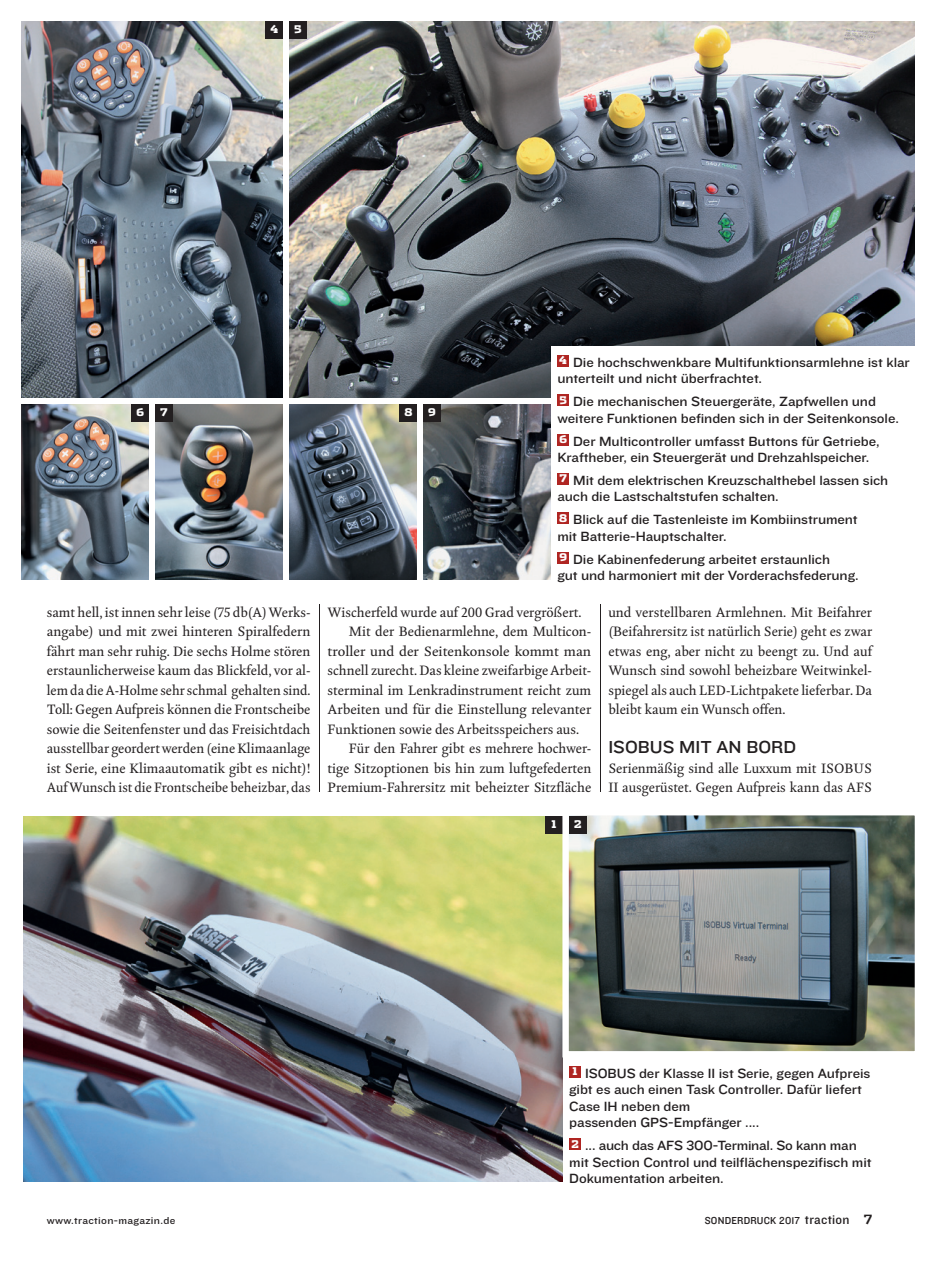
<style>
.page{position:relative;width:936px;height:1263px;background:#fff}
.page>*{position:absolute;margin:0;border:0;box-sizing:border-box;transform-origin:0 0}
.t1{font:18px "Knockout 32 Junior Cruisewt";color:#231f20}
.t2{font:13.8px/19.5px "Kingfisher";letter-spacing:-.005em;color:#231f20;text-align:justify}
.t3{font:13.8px/16.5px "Knockout 32 Junior Cruisewt";letter-spacing:-.005em;color:#231f20}
.t4{font:13.8px "Kingfisher";letter-spacing:-.005em;color:#231f20;scale:1.05 1}
.t5{font:10.5px "Knockout 31 Junior Middlewt";letter-spacing:.02em;color:#231f20}
.t6{font:10.5px "Knockout 32 Junior Cruisewt";letter-spacing:.03em;color:#231f20}
.t7{font:900 10.5px "Dispatch";color:#fff}
.s1{font-size:13.5px}
.s2{font-family:"Dispatch";font-weight:700;font-size:12.75px}
</style>
<div class="page">
<img style="left:289px;top:21px;width:625px;height:377px">
<img style="left:21px;top:21px;width:262px;height:377px">
<img style="left:21px;top:404px;width:128px;height:176px">
<img style="left:423px;top:404px;width:128px;height:176px">
<img style="left:155px;top:404px;width:128px;height:176px">
<img style="left:289px;top:404px;width:128px;height:176px">
<div style="left:551px;top:347px;width:372px;height:246px;background:#fff"></div>
<div style="left:557px;top:355px;width:12px;height:12px;background:#af2522"></div>
<div style="left:557px;top:394px;width:12px;height:12px;background:#af2522"></div>
<div style="left:557px;top:434px;width:12px;height:11px;background:#af2522"></div>
<div style="left:557px;top:473px;width:12px;height:12px;background:#af2522"></div>
<div style="left:557px;top:513px;width:12px;height:11px;background:#af2522"></div>
<div style="left:557px;top:552px;width:12px;height:12px;background:#af2522"></div>
<div style="left:266px;top:21px;width:17px;height:17px;background:#231f20"></div>
<div style="left:289px;top:21px;width:17px;height:17px;background:#231f20"></div>
<div style="left:423px;top:404px;width:17px;height:17px;background:#231f20"></div>
<div style="left:132px;top:404px;width:17px;height:17px;background:#231f20"></div>
<div style="left:155px;top:404px;width:17px;height:17px;background:#231f20"></div>
<div style="left:400px;top:404px;width:17px;height:17px;background:#231f20"></div>
<img style="left:24px;top:817px;width:538px;height:364px">
<div style="left:569px;top:1066px;width:12px;height:12px;background:#af2522"></div>
<div style="left:569px;top:1138px;width:12px;height:12px;background:#af2522"></div>
<div style="left:545px;top:817px;width:17px;height:17px;background:#231f20"></div>
<img style="left:562px;top:815px;width:353px;height:242px">
<div style="left:569px;top:817px;width:17px;height:17px;background:#231f20"></div>
<hr style="left:319px;top:605px;width:1px;height:187px;background:#231f20">
<hr style="left:600px;top:605px;width:1px;height:187px;background:#231f20">
<p class="t7" style="left:270px;top:21px;width:9px">4</p>
<p class="t7" style="left:294px;top:21px;width:9px">5</p>
<p class="t7" style="left:137px;top:404px;width:9px">6</p>
<p class="t7" style="left:160px;top:404px;width:9px">7</p>
<p class="t7" style="left:404px;top:404px;width:10px">8</p>
<p class="t7" style="left:428px;top:404px;width:9px">9</p>
<p class="t3" style="left:557px;top:353px;width:354px"><sup>4</sup> Die hochschwenkbare Multifunktionsarmlehne ist klar unterteilt und nicht überfrachtet.</p>
<p class="t3" style="left:557px;top:393px;width:343px"><sup>5</sup> Die mechanischen Steuergeräte, Zapfwellen und weitere Funktionen befinden sich in der Seitenkonsole.</p>
<p class="t3" style="left:557px;top:432px;width:324px"><sup>6</sup> Der Multicontroller umfasst Buttons für Getriebe,<br>Kraftheber, ein Steuergerät und Drehzahlspeicher.</p>
<p class="t3" style="left:557px;top:471px;width:332px"><sup>7</sup> Mit dem elektrischen Kreuzschalthebel lassen sich auch die Lastschaltstufen schalten.</p>
<p class="t3" style="left:557px;top:511px;width:302px"><sup>8</sup> Blick auf die Tastenleiste im Kombiinstrument mit Batterie-Hauptschalter.</p>
<p class="t3" style="left:557px;top:550px;width:303px"><sup>9</sup> Die Kabinenfederung arbeitet erstaunlich<br>gut und harmoniert mit der Vorderachsfederung.</p>
<p class="t2" style="left:47px;top:602px;width:265px">samt hell, ist innen sehr leise (75 db(A) Werks&shy;angabe) und mit zwei hinteren Spiralfedern fährt man sehr ruhig. Die sechs Holme stören erstaunlicherweise kaum das Blickfeld, vor al&shy;lem da die A-Holme sehr schmal gehalten sind.<br>Toll: Gegen Aufpreis können die Frontscheibe sowie die Seitenfenster und das Freisichtdach ausstellbar geordert werden (eine Klimaanlage ist Serie, eine Klimaautomatik gibt es nicht)!<br>Auf Wunsch ist die Frontscheibe beheizbar, das</p>
<p class="t2" style="left:327px;top:602px;width:255px">Wischerfeld wurde auf 200 Grad vergrößert.</p>
<p class="t2" style="left:349px;top:621px;width:244px">Mit der Bedienarmlehne, dem Multicon-</p>
<p class="t4" style="left:327px;top:641px;width:253px">troller und der Seitenkonsole kommt man</p>
<p class="t2" style="left:327px;top:660px;width:265px">schnell zurecht. Das kleine zweifarbige Arbeit-</p>
<p class="t2" style="left:327px;top:680px;width:265px">sterminal im Lenkradinstrument reicht zum</p>
<p class="t2" style="left:327px;top:699px;width:265px">Arbeiten und für die Einstellung relevanter</p>
<p class="t2" style="left:327px;top:719px;width:253px">Funktionen sowie des Arbeitsspeichers aus.</p>
<p class="t2" style="left:349px;top:738px;width:244px">Für den Fahrer gibt es mehrere hochwer-</p>
<p class="t2" style="left:327px;top:758px;width:265px">tige Sitzoptionen bis hin zum luftgefederten</p>
<p class="t2" style="left:327px;top:777px;width:265px">Premium-Fahrersitz mit beheizter Sitzfläche</p>
<p class="t7" style="left:551px;top:817px;width:6px">1</p>
<p class="t7" style="left:574px;top:817px;width:9px">2</p>
<p class="t2" style="left:608px;top:602px;width:265px">und verstellbaren Armlehnen. Mit Beifahrer (Beifahrersitz ist natürlich Serie) geht es zwar etwas eng, aber nicht zu beengt zu. Und auf Wunsch sind sowohl beheizbare Weitwinkel&shy;spiegel als auch LED-Lichtpakete lieferbar. Da bleibt kaum ein Wunsch offen.</p>
<h1 class="t1" style="left:608px;top:734px;width:189px">ISOBUS MIT AN BORD</h1>
<p class="t2" style="left:608px;top:758px;width:265px">Serienmäßig sind alle Luxxum mit ISOBUS<br>II ausgerüstet. Gegen Aufpreis kann das AFS</p>
<p class="t3" style="left:569px;top:1064px;width:303px"><sup>1</sup> ISOBUS der Klasse II ist Serie, gegen Aufpreis gibt es auch einen Task Controller. Dafür liefert Case IH neben dem<br>passenden GPS-Empfänger ....</p>
<p class="t3" style="left:569px;top:1136px;width:304px"><sup>2</sup> ... auch das AFS 300-Terminal. So kann man mit Section Control und teilflächenspezifisch mit<br>Dokumentation arbeiten.</p>
<p class="t6" style="left:47px;top:1213px;width:130px">www.traction-magazin.de</p>
<p class="t5" style="left:704px;top:1213px;width:169px">SONDERDRUCK 2017 <span class="s1">traction</span> <span class="s2">7</span></p>
</div>
